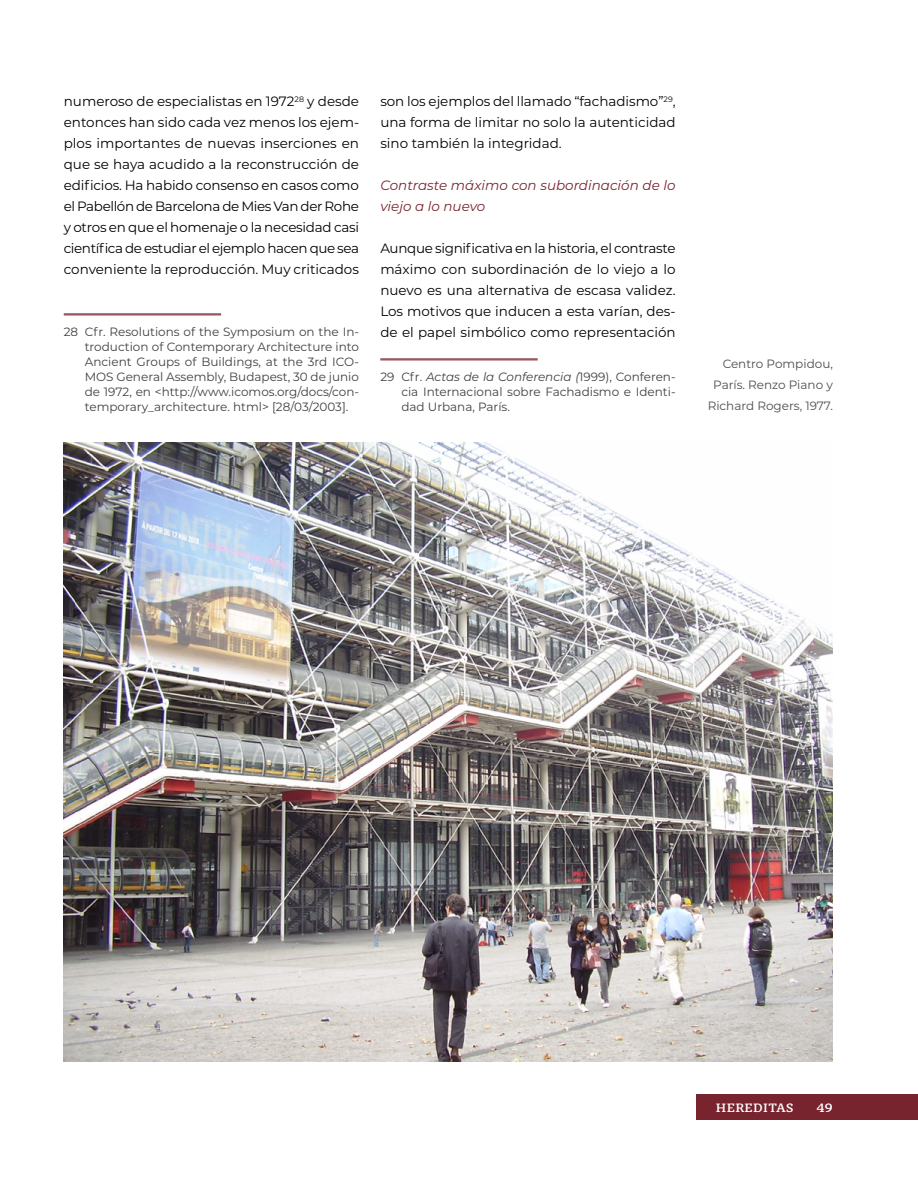
<style>
.page{position:relative;width:918px;height:1188px;background:#fff}
.page>*{position:absolute;margin:0;border:0;box-sizing:border-box;transform-origin:0 0}
.t1{font:13.5px/21px "Montserrat";color:#000;text-align:justify}
.t2{font:italic 13.5px/21px "Montserrat";color:#78242f}
.t3{font:12px/15px "Montserrat";color:#404040;text-align:justify}
.t4{font:12px/21px "Montserrat";color:#4d4d4d;text-align:right}
.t5{font:700 12px "GMX";color:#fff}
.s1{font-style:italic}
</style>
<div class="page">
<div style="left:696px;top:1095px;width:222px;height:25px;background:#78242f"></div>
<hr style="left:64px;top:314px;width:157px;height:1px;background:#78242f">
<hr style="left:64px;top:315px;width:157px;height:1px;background:#78242f">
<hr style="left:380px;top:359px;width:158px;height:1px;background:#78242f">
<hr style="left:380px;top:360px;width:158px;height:1px;background:#78242f">
<img style="left:64px;top:442px;width:769px;height:620px">
<p class="t1" style="left:64px;top:90px;width:297px">numeroso de especialistas en 1972<sup>28</sup> y desde entonces han sido cada vez menos los ejem&shy;plos importantes de nuevas inserciones en que se haya acudido a la reconstrucción de edificios. Ha habido consenso en casos como el Pabellón de Barcelona de Mies Van der Rohe y otros en que el homenaje o la necesidad casi científica de estudiar el ejemplo hacen que sea conveniente la reproducción. Muy criticados</p>
<p class="t3" style="left:85px;top:323px;width:276px;text-indent:-21px">28 Cfr. Resolutions of the Symposium on the In&shy;troduction of Contemporary Architecture into Ancient Groups of Buildings, at the 3rd ICO-MOS General Assembly, Budapest, 30 de junio de 1972, en &lt;http://www.icomos.org/docs/con&shy;temporary_architecture. html&gt; [28/03/2003].</p>
<p class="t1" style="left:380px;top:90px;width:297px">son los ejemplos del llamado “fachadismo”<sup>29</sup>, una forma de limitar no solo la autenticidad sino también la integridad.</p>
<p class="t2" style="left:380px;top:174px;width:297px">Contraste máximo con subordinación de lo viejo a lo nuevo</p>
<p class="t1" style="left:380px;top:237px;width:297px">Aunque significativa en la historia, el contraste máximo con subordinación de lo viejo a lo nuevo es una alternativa de escasa validez.<br>Los motivos que inducen a esta varían, des&shy;de el papel simbólico como representación</p>
<p class="t3" style="left:401px;top:368px;width:276px;text-indent:-21px">29 Cfr. <span class="s1">Actas de la Conferencia (</span>1999), Conferen&shy;cia Internacional sobre Fachadismo e Identi&shy;dad Urbana, París.</p>
<p class="t4" style="left:708px;top:352px;width:127px">Centro Pompidou,<br>París. Renzo Piano y<br>Richard Rogers, 1977.</p>
<p class="t5" style="left:715px;top:1101px;width:80px">HEREDITAS</p>
<p class="t5" style="left:816px;top:1101px;width:18px">49</p>
</div>
